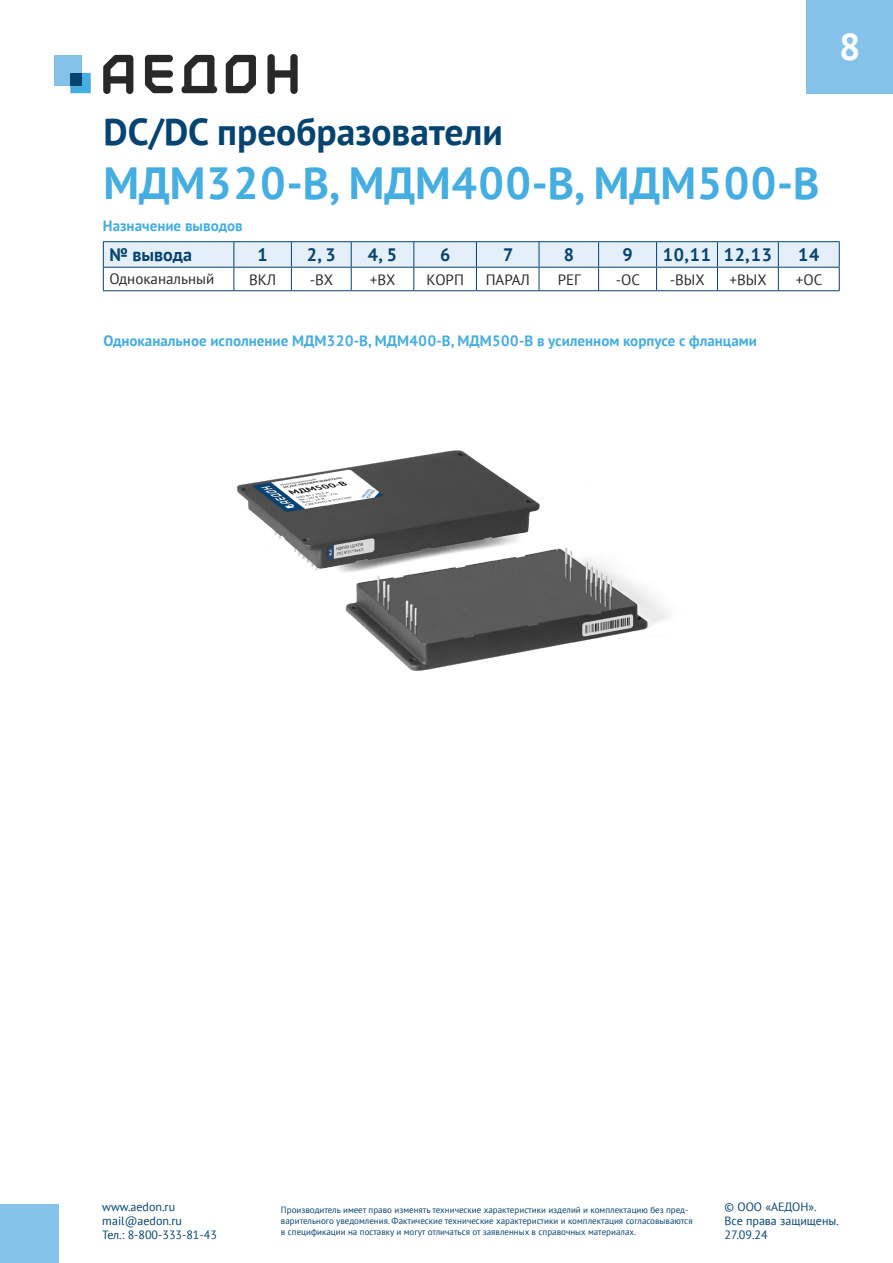
<style>
.page{position:relative;width:893px;height:1263px;background:#fff}
.page>*{position:absolute;margin:0;border:0;box-sizing:border-box;transform-origin:0 0}
.t1{font:700 45px "PT Sans";color:#44ade2}
.t2{font:700 37.5px "PT Sans";color:#054371}
.t3{font:700 37.5px "PT Sans";color:#fff}
.t4{font:700 18px "PT Sans";color:#054371}
.t5{font:700 15px "PT Sans";color:#44ade2}
.t6{font:15px "PT Sans";color:#292829}
.t7{font:12px/14.4px "PT Sans";color:#054371}
.t8{font:9px/10.8px "PT Sans";color:#054371}
</style>
<div class="page">
<div style="left:0;top:1205px;width:59px;height:58px;background:#84c2ea"></div>
<div style="left:807px;top:0;width:86px;height:94px;background:#84c2ea"></div>
<svg style="left:267px;top:54px;width:31px;height:40px"></svg>
<svg style="left:181px;top:55px;width:36px;height:38px"></svg>
<svg style="left:226px;top:55px;width:30px;height:38px"></svg>
<svg style="left:145px;top:55px;width:28px;height:38px"></svg>
<svg style="left:103px;top:55px;width:30px;height:39px"></svg>
<div style="left:54px;top:55px;width:28px;height:30px;background:#84c2ea"></div>
<svg style="left:70px;top:73px;width:21px;height:20px"></svg>
<div style="left:70px;top:73px;width:12px;height:12px;background:#054371"></div>
<hr style="left:103px;top:241px;width:131px;height:1px;background:#054371">
<hr style="left:234px;top:241px;width:57px;height:1px;background:#054371">
<hr style="left:291px;top:241px;width:60px;height:1px;background:#054371">
<hr style="left:351px;top:241px;width:63px;height:1px;background:#054371">
<hr style="left:414px;top:241px;width:62px;height:1px;background:#054371">
<hr style="left:476px;top:241px;width:63px;height:1px;background:#054371">
<hr style="left:539px;top:241px;width:60px;height:1px;background:#054371">
<hr style="left:599px;top:241px;width:58px;height:1px;background:#054371">
<hr style="left:657px;top:241px;width:60px;height:1px;background:#054371">
<hr style="left:717px;top:241px;width:61px;height:1px;background:#054371">
<hr style="left:778px;top:241px;width:62px;height:1px;background:#054371">
<svg style="left:103px;top:242px;width:737px;height:48px"></svg>
<hr style="left:103px;top:290px;width:131px;height:1px;background:#054371">
<hr style="left:234px;top:290px;width:57px;height:1px;background:#054371">
<hr style="left:291px;top:290px;width:60px;height:1px;background:#054371">
<hr style="left:351px;top:290px;width:63px;height:1px;background:#054371">
<hr style="left:414px;top:290px;width:62px;height:1px;background:#054371">
<hr style="left:476px;top:290px;width:63px;height:1px;background:#054371">
<hr style="left:539px;top:290px;width:60px;height:1px;background:#054371">
<hr style="left:599px;top:290px;width:58px;height:1px;background:#054371">
<hr style="left:657px;top:290px;width:60px;height:1px;background:#054371">
<hr style="left:717px;top:290px;width:61px;height:1px;background:#054371">
<hr style="left:778px;top:290px;width:62px;height:1px;background:#054371">
<img style="left:236px;top:450px;width:433px;height:221px">
<h2 class="t3" style="left:839px;top:22px;width:24px">8</h2>
<h2 class="t2" style="left:103px;top:107px;width:401px">DC/DC преобразователи</h2>
<h1 class="t1" style="left:103px;top:153px;width:717px">МДМ320-В, МДМ400-В, МДМ500-В</h1>
<h3 class="t5" style="left:103px;top:216px;width:141px">Назначение выводов</h3>
<h3 class="t4" style="left:109px;top:243px;width:84px">№ вывода</h3>
<h3 class="t4" style="left:257px;top:243px;width:12px">1</h3>
<h3 class="t4" style="left:306px;top:243px;width:31px">2, 3</h3>
<h3 class="t4" style="left:368px;top:243px;width:31px">4, 5</h3>
<h3 class="t4" style="left:440px;top:243px;width:12px">6</h3>
<h3 class="t4" style="left:503px;top:243px;width:12px">7</h3>
<h3 class="t4" style="left:563px;top:243px;width:12px">8</h3>
<h3 class="t4" style="left:622px;top:243px;width:12px">9</h3>
<h3 class="t4" style="left:663px;top:243px;width:111px">10, 11 12, 13</h3>
<h3 class="t4" style="left:798px;top:243px;width:23px">14</h3>
<h3 class="t6" style="left:109px;top:270px;width:106px">Одноканальный</h3>
<h3 class="t6" style="left:249px;top:270px;width:29px">ВКЛ</h3>
<h3 class="t6" style="left:310px;top:270px;width:25px">-ВХ</h3>
<h3 class="t6" style="left:370px;top:270px;width:27px">+ВХ</h3>
<h3 class="t6" style="left:426px;top:270px;width:39px">КОРП</h3>
<h3 class="t6" style="left:486px;top:270px;width:46px">ПАРАЛ</h3>
<h3 class="t6" style="left:558px;top:270px;width:25px">РЕГ</h3>
<h3 class="t6" style="left:616px;top:270px;width:26px">-ОС</h3>
<h3 class="t6" style="left:670px;top:270px;width:36px">-ВЫХ</h3>
<h3 class="t6" style="left:729px;top:270px;width:39px">+ВЫХ</h3>
<h3 class="t6" style="left:796px;top:270px;width:28px">+ОС</h3>
<h3 class="t5" style="left:103px;top:331px;width:655px">Одноканальное исполнение МДМ320-В, МДМ400-В, МДМ500-В в усиленном корпусе с фланцами</h3>
<h3 class="t7" style="left:102px;top:1199px;width:116px">www.aedon.ru mail@aedon.ru<br>Тел.: 8-800-333-81-43</h3>
<h3 class="t7" style="left:725px;top:1199px;width:116px">© ООО «АЕДОН».<br>Все права защищены.<br>27.09.24</h3>
<p class="t8" style="left:281px;top:1204px;width:413px">Производитель имеет право изменять технические характеристики изделий и комплектацию без пред&shy;варительного уведомления. Фактические технические характеристики и комплектация согласовываются в спецификации на поставку и могут отличаться от заявленных в справочных материалах.</p>
</div>
